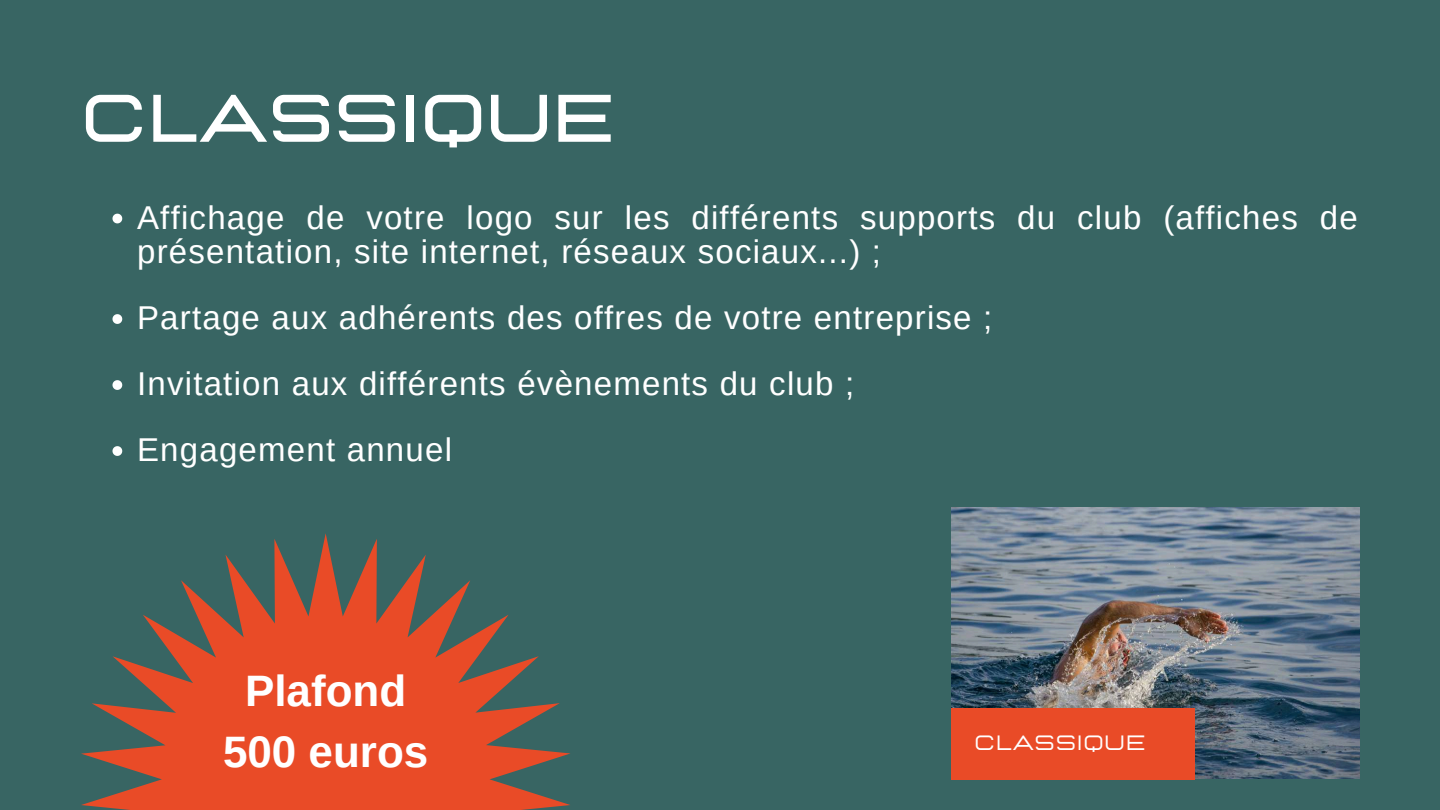
<style>
.page{position:relative;width:1440px;height:810px;background:#386563}
.page>*{position:absolute;margin:0;border:0;box-sizing:border-box;transform-origin:0 0}
.t1{font:700 67.1px "Lastica";color:#fff}
.t2{font:700 44px/61.5px "Arimo";color:#fff;text-align:center}
.t3{font:33px/66px "Arimo";letter-spacing:.035em;color:#fff}
.t4{font:20.7px "Lastica";letter-spacing:.035em;color:#fff}
</style>
<div class="page">
<svg style="left:81px;top:533px;width:489px;height:277px;fill:#e94b27"></svg>
<img style="left:951px;top:507px;width:408px;height:272px">
<div style="left:951px;top:708px;width:243px;height:71px;background:#e94b27"></div>
<svg style="left:112px;top:214px;width:10px;height:9px"></svg>
<svg style="left:112px;top:314px;width:10px;height:10px"></svg>
<svg style="left:112px;top:380px;width:10px;height:10px"></svg>
<svg style="left:112px;top:446px;width:10px;height:10px"></svg>
<h1 class="t1" style="left:81px;top:86px;width:536px">CLASSIQUE</h1>
<p class="t3" style="left:137px;top:200px;width:1222px;line-height:34.5px">Affichage de votre logo sur les différents supports du club (affiches de présentation, site internet, réseaux sociaux...) ;</p>
<p class="t3" style="left:137px;top:285px;width:857px">Partage aux adhérents des offres de votre entreprise ;<br>Invitation aux différents évènements du club ;<br>Engagement annuel</p>
<h2 class="t2" style="left:223px;top:660px;width:207px">Plafond<br>500 euros</h2>
<p class="t4" style="left:975px;top:733px;width:173px">CLASSIQUE</p>
</div>
